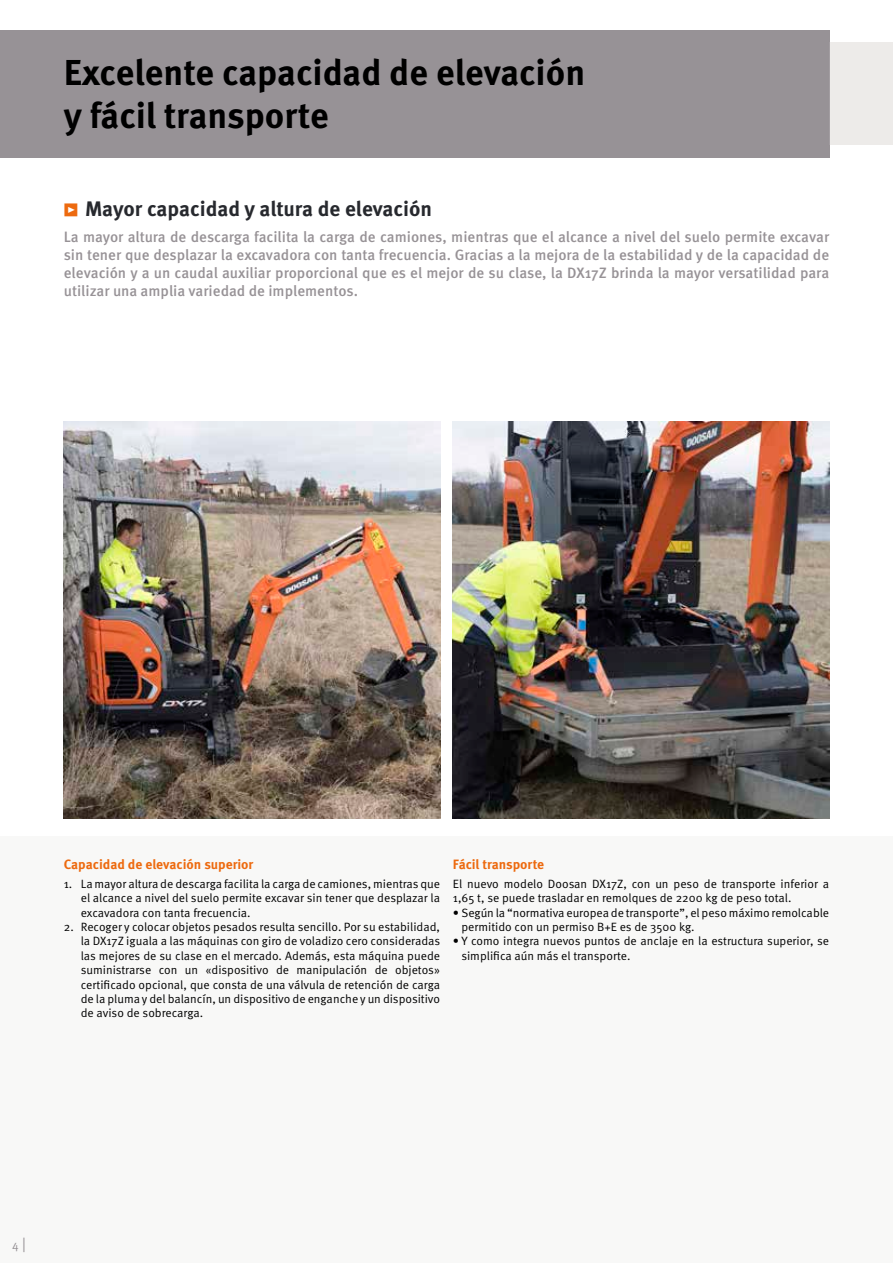
<style>
.page{position:relative;width:893px;height:1263px;background:#fff}
.page>*{position:absolute;margin:0;border:0;box-sizing:border-box;transform-origin:0 0}
.t1{font:700 36px/43.2px "Meta Pro";color:#000}
.t2{font:700 21px "Meta Pro";letter-spacing:-.005em;color:#27292e}
.t3{font:500 15px/18px "Meta Pro";color:#979296;text-align:justify}
.t4{font:700 13.5px "Meta Pro";color:#ed6a0f}
.t5{font:12px/14.4px "Meta Pro Norm";color:#000}
.t6{font:12px "Meta Pro Norm";color:#979296}
.s1{font-size:17.25px;color:#ed6a0f}
.s2{font-size:15px}
</style>
<div class="page">
<div style="left:0;top:30px;width:829px;height:127px;background:#979296"></div>
<div style="left:829px;top:43px;width:64px;height:102px;background:#edebe9"></div>
<img style="left:64px;top:421px;width:376px;height:398px">
<img style="left:453px;top:421px;width:376px;height:398px">
<div style="left:0;top:836px;width:893px;height:427px;background:#f8f8f7"></div>
<h1 class="t1" style="left:64px;top:49px;width:523px">Excelente capacidad de elevación y fácil transporte</h1>
<h2 class="t2" style="left:64px;top:192px;width:370px"><span class="s1">ѓ</span> Mayor capacidad y altura de elevación</h2>
<p class="t3" style="left:64px;top:227px;width:767px">La mayor altura de descarga facilita la carga de camiones, mientras que el alcance a nivel del suelo permite excavar sin tener que desplazar la excavadora con tanta frecuencia. Gracias a la mejora de la estabilidad y de la capacidad de elevación y a un caudal auxiliar proporcional que es el mejor de su clase, la DX17Z brinda la mayor versatilidad para utilizar una amplia variedad de implementos.</p>
<p class="t4" style="left:64px;top:854px;width:191px">Capacidad de elevación superior</p>
<p class="t5" style="left:81px;top:876px;width:361px;text-align:justify;text-indent:-17px">1. La mayor altura de descarga facilita la carga de camiones, mientras que el alcance a nivel del suelo permite excavar sin tener que desplazar la excavadora con tanta frecuencia.</p>
<p class="t5" style="left:81px;top:919px;width:361px;text-align:justify;text-indent:-17px">2. Recoger y colocar objetos pesados resulta sencillo. Por su estabilidad, la DX17Z iguala a las máquinas con giro de voladizo cero consideradas las mejores de su clase en el mercado. Además, esta máquina puede suministrarse con un «dispositivo de manipulación de objetos» certificado opcional, que consta de una válvula de retención de carga de la pluma y del balancín, un dispositivo de enganche y un dispositivo de aviso de sobrecarga.</p>
<p class="t4" style="left:453px;top:854px;width:93px">Fácil transporte</p>
<p class="t5" style="left:453px;top:876px;width:378px">El nuevo modelo Doosan DX17Z, con un peso de transporte inferior a<br>1,65 t, se puede trasladar en remolques de 2200 kg de peso total.</p>
<p class="t5" style="left:461px;top:904px;width:369px;text-indent:-9px">• Según la “normativa europea de transporte”, el peso máximo remolcable permitido con un permiso B+E es de 3500 kg.</p>
<p class="t5" style="left:461px;top:933px;width:369px;text-indent:-9px">• Y como integra nuevos puntos de anclaje en la estructura superior, se simplifica aún más el transporte.</p>
<p class="t6" style="left:12px;top:1235px;width:15px">4 <span class="s2">|</span></p>
</div>
